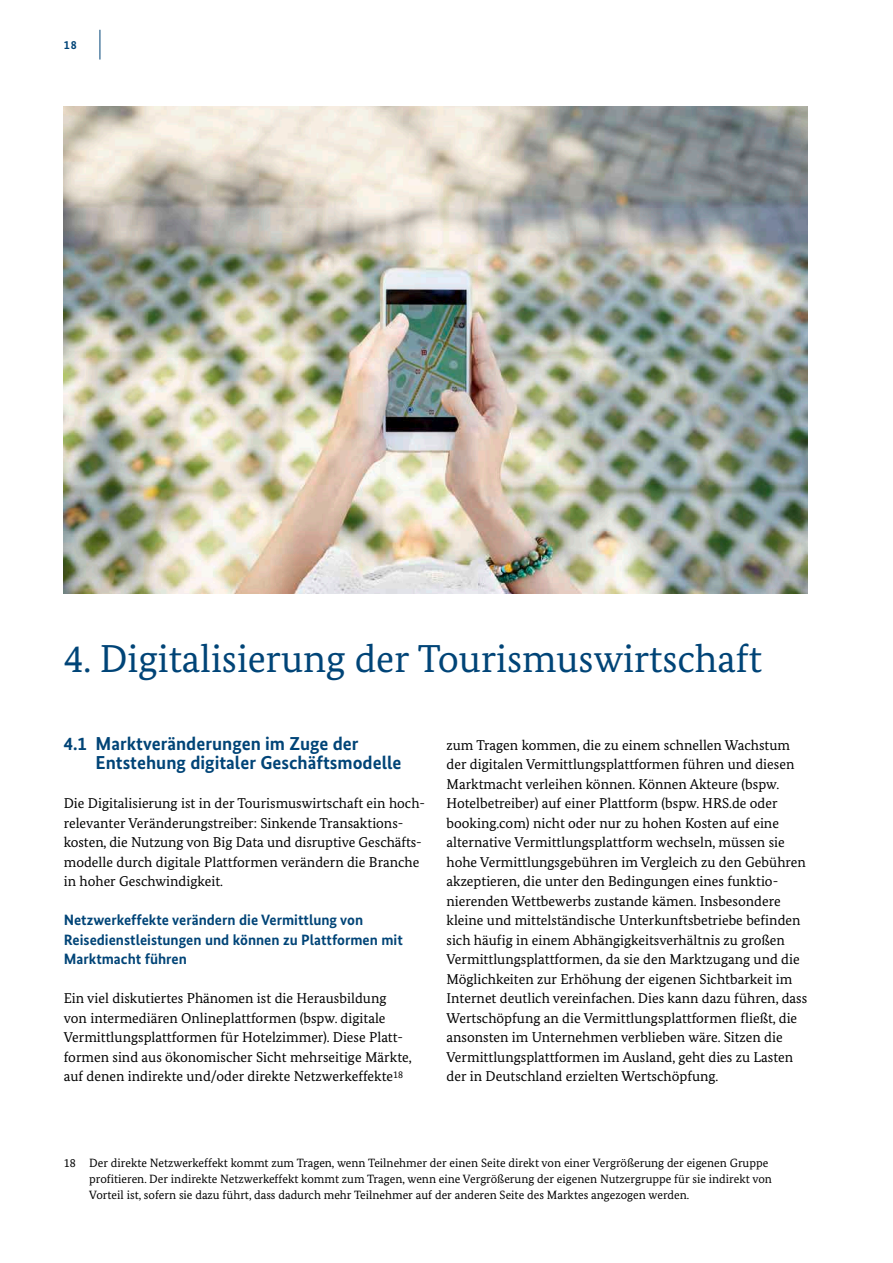
<style>
.page{position:relative;width:893px;height:1263px;background:#fff}
.page>*{position:absolute;margin:0;border:0;box-sizing:border-box;transform-origin:0 0}
.t1{font:39px "Bundes Serif";color:#047}
.t2{font:700 18.75px/19.5px "Bundes Sans";color:#047}
.t3{font:700 15px/19.5px "Bundes Sans";color:#047}
.t4{font:14.25px/19.5px "Bundes Serif";color:#000}
.t5{font:12px/15.8px "Bundes Serif";color:#000}
.t6{font:700 12px "Bundes Sans";color:#047}
</style>
<div class="page">
<hr style="left:100px;top:30px;width:1px;height:30px;background:#047">
<img style="left:64px;top:106px;width:744px;height:488px">
<p class="t6" style="left:64px;top:37px;width:15px">18</p>
<h1 class="t1" style="left:64px;top:635px;width:699px">4. Digitalisierung der Tourismuswirtschaft</h1>
<h2 class="t2" style="left:96px;top:733px;width:307px;text-indent:-32px">4.1 Marktveränderungen im Zuge der<br>Entstehung digitaler Geschäftsmodelle</h2>
<p class="t4" style="left:64px;top:794px;width:363px">Die Digitalisierung ist in der Tourismuswirtschaft ein hoch&shy;relevanter Veränderungstreiber: Sinkende Transaktions&shy;kosten, die Nutzung von Big Data und disruptive Geschäfts&shy;modelle durch digitale Plattformen verändern die Branche in hoher Geschwindigkeit.</p>
<p class="t3" style="left:64px;top:910px;width:341px">Netzwerkeffekte verändern die Vermittlung von<br>Reisedienstleistungen und können zu Plattformen mit<br>Marktmacht führen</p>
<p class="t4" style="left:64px;top:989px;width:349px">Ein viel diskutiertes Phänomen ist die Herausbildung von intermediären Onlineplattformen (bspw. digitale Vermittlungsplattformen für Hotelzimmer). Diese Platt&shy;formen sind aus ökonomischer Sicht mehrseitige Märkte, auf denen indirekte und/oder direkte Netzwerkeffekte<sup>18</sup></p>
<p class="t4" style="left:446px;top:735px;width:362px">zum Tragen kommen, die zu einem schnellen Wachstum der digitalen Vermittlungsplattformen führen und diesen Marktmacht verleihen können. Können Akteure (bspw.<br>Hotelbetreiber) auf einer Plattform (bspw. HRS.de oder booking.com) nicht oder nur zu hohen Kosten auf eine alternative Vermittlungsplattform wechseln, müssen sie hohe Vermittlungsgebühren im Vergleich zu den Gebühren akzeptieren, die unter den Bedingungen eines funktio&shy;nierenden Wettbewerbs zustande kämen. Insbesondere kleine und mittelständische Unterkunftsbetriebe befinden sich häufig in einem Abhängigkeitsverhältnis zu großen Vermittlungsplattformen, da sie den Marktzugang und die Möglichkeiten zur Erhöhung der eigenen Sichtbarkeit im Internet deutlich vereinfachen. Dies kann dazu führen, dass Wertschöpfung an die Vermittlungsplattformen fließt, die ansonsten im Unternehmen verblieben wäre. Sitzen die Vermittlungsplattformen im Ausland, geht dies zu Lasten der in Deutschland erzielten Wertschöpfung.</p>
<p class="t5" style="left:89px;top:1155px;width:684px;text-indent:-26px">18 Der direkte Netzwerkeffekt kommt zum Tragen, wenn Teilnehmer der einen Seite direkt von einer Vergrößerung der eigenen Gruppe profitieren. Der indirekte Netzwerkeffekt kommt zum Tragen, wenn eine Vergrößerung der eigenen Nutzergruppe für sie indirekt von<br>Vorteil ist, sofern sie dazu führt, dass dadurch mehr Teilnehmer auf der anderen Seite des Marktes angezogen werden.</p>
</div>
